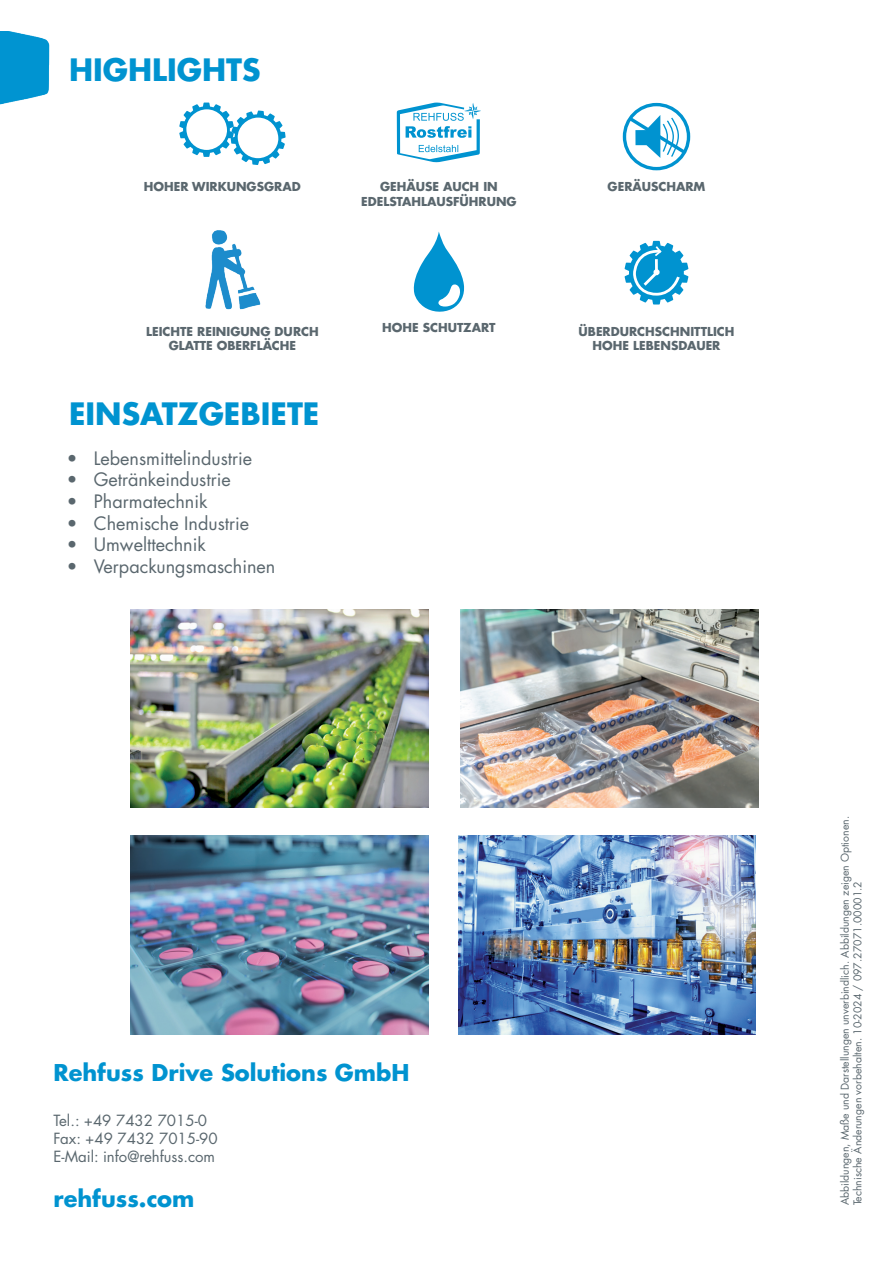
<style>
.page{position:relative;width:893px;height:1263px;background:#fff}
.page>*{position:absolute;margin:0;border:0;box-sizing:border-box;transform-origin:0 0}
.t1{font:700 30px "Futura LT Pro";color:#0093d0}
.t2{font:700 22.5px "Futura LT Pro";color:#0093d0}
.t3{font:18px "Futura LT Pro";color:#5a676e}
.t4{font:15px/18px "Futura LT Pro";color:#5a676e}
.t5{font:700 12px/14.4px "Futura LT Pro";color:#5a676e;text-align:center}
.t6{font:10.5px/12.6px "Futura LT Pro";color:#5a676e}
</style>
<div class="page">
<svg style="left:397px;top:103px;width:84px;height:59px"></svg>
<img style="left:205px;top:230px;width:56px;height:80px">
<svg style="left:414px;top:232px;width:50px;height:80px"></svg>
<svg style="left:179px;top:103px;width:107px;height:62px"></svg>
<img style="left:0;top:32px;width:50px;height:73px">
<svg style="left:624px;top:241px;width:64px;height:63px"></svg>
<div style="left:623px;top:103px;width:67px;height:67px;border:3px solid #0093d0;border-radius:50%"></div>
<svg style="left:625px;top:114px;width:64px;height:44px"></svg>
<img style="left:131px;top:609px;width:297px;height:199px">
<img style="left:461px;top:609px;width:297px;height:199px">
<img style="left:459px;top:836px;width:297px;height:198px">
<img style="left:131px;top:836px;width:297px;height:198px">
<h1 class="t1" style="left:69px;top:46px;width:193px">HIGHLIGHTS</h1>
<p class="t5" style="left:144px;top:179px;width:158px">HOHER WIRKUNGSGRAD</p>
<p class="t5" style="left:361px;top:179px;width:157px">GEHÄUSE AUCH IN<br>EDELSTAHLAUSFÜHRUNG</p>
<p class="t5" style="left:146px;top:324px;width:174px">LEICHTE REINIGUNG DURCH<br>GLATTE OBERFLÄCHE</p>
<p class="t5" style="left:382px;top:320px;width:115px">HOHE SCHUTZART</p>
<h1 class="t1" style="left:69px;top:391px;width:252px">EINSATZGEBIETE</h1>
<h3 class="t3" style="left:67px;top:446px;width:187px">• Lebensmittelindustrie</h3>
<h3 class="t3" style="left:67px;top:467px;width:166px">• Getränkeindustrie</h3>
<h3 class="t3" style="left:67px;top:489px;width:142px">• Pharmatechnik</h3>
<h3 class="t3" style="left:67px;top:511px;width:184px">• Chemische Industrie</h3>
<h3 class="t3" style="left:67px;top:532px;width:141px">• Umwelttechnik</h3>
<h3 class="t3" style="left:67px;top:554px;width:210px">• Verpackungsmaschinen</h3>
<p class="t5" style="left:608px;top:179px;width:99px">GERÄUSCHARM</p>
<p class="t5" style="left:579px;top:324px;width:157px">ÜBERDURCHSCHNITTLICH<br>HOHE LEBENSDAUER</p>
<h2 class="t2" style="left:54px;top:1055px;width:357px">Rehfuss Drive Solutions GmbH</h2>
<p class="t4" style="left:54px;top:1111px;width:166px">Tel.: +49 7432 7015-0<br>Fax: +49 7432 7015-90<br>E-Mail: info@rehfuss.com</p>
<h2 class="t2" style="left:54px;top:1181px;width:142px">rehfuss.com</h2>
<p class="t6" style="left:839px;top:1205px;width:391px;rotate:-90deg">Abbildungen, Maße und Darstellungen unverbindlich. Abbildungen zeigen Optionen.<br>Technische Änderungen vorbehalten. 10-2024 / 097.27071.00001.2</p>
</div>
